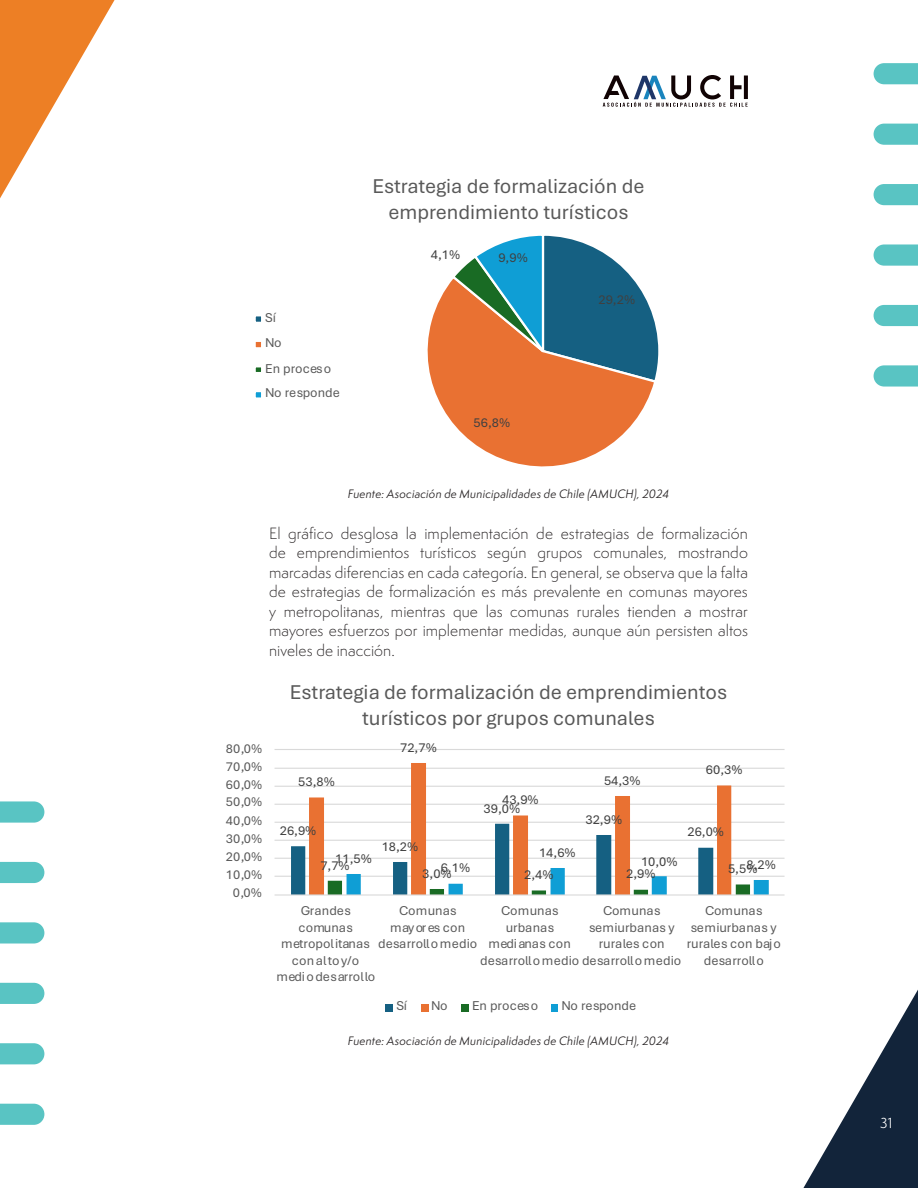
<style>
.page{position:relative;width:918px;height:1188px;background:#fff}
.page>*{position:absolute;margin:0;border:0;box-sizing:border-box;transform-origin:0 0}
.t1{font:21px/25.5px "Aptos";color:#595959;text-align:center}
.t2{font:300 15px/19.5px "Semplicita Pro";letter-spacing:.005em;color:#231f20;text-align:justify}
.t3{font:13.5px/16.5px "Aptos";letter-spacing:.005em;color:#595959;text-align:center}
.t4{font:13.5px "Aptos";color:#404040}
.t5{font:13.5px "Semplicita Pro";color:#fff}
.t6{font:italic 11.25px "Semplicita Pro";letter-spacing:.015em;color:#231f20}
</style>
<div class="page">
<svg style="left:603px;top:75px;width:145px;height:32px"></svg>
<svg style="left:803px;top:990px;width:115px;height:198px"></svg>
<svg style="left:0;top:0;width:115px;height:198px"></svg>
<svg style="left:874px;top:365px;width:44px;height:22px"></svg>
<svg style="left:874px;top:305px;width:44px;height:21px"></svg>
<svg style="left:874px;top:244px;width:44px;height:22px"></svg>
<svg style="left:874px;top:184px;width:44px;height:21px"></svg>
<svg style="left:874px;top:124px;width:44px;height:21px"></svg>
<svg style="left:874px;top:63px;width:44px;height:21px"></svg>
<svg style="left:0;top:801px;width:44px;height:22px"></svg>
<svg style="left:0;top:862px;width:44px;height:21px"></svg>
<svg style="left:0;top:922px;width:44px;height:22px"></svg>
<svg style="left:0;top:983px;width:44px;height:21px"></svg>
<svg style="left:0;top:1043px;width:44px;height:21px"></svg>
<svg style="left:0;top:1104px;width:44px;height:21px"></svg>
<svg style="left:427px;top:283px;width:227px;height:184px"></svg>
<svg style="left:450px;top:235px;width:209px;height:149px"></svg>
<div style="left:255px;top:315px;width:7px;height:8px;background:#156082"></div>
<div style="left:254px;top:314px;width:9px;height:10px;border:2px solid #fff"></div>
<div style="left:255px;top:341px;width:7px;height:7px;background:#e97132"></div>
<div style="left:254px;top:340px;width:9px;height:9px;border:2px solid #fff"></div>
<div style="left:255px;top:366px;width:7px;height:7px;background:#196b24"></div>
<div style="left:254px;top:365px;width:9px;height:9px;border:2px solid #fff"></div>
<div style="left:255px;top:391px;width:7px;height:8px;background:#0f9ed5"></div>
<div style="left:254px;top:390px;width:9px;height:10px;border:2px solid #fff"></div>
<hr style="left:275px;top:876px;width:510px;height:1px;background:#d9d9d9">
<hr style="left:275px;top:858px;width:510px;height:1px;background:#d9d9d9">
<hr style="left:275px;top:840px;width:510px;height:1px;background:#d9d9d9">
<hr style="left:275px;top:822px;width:510px;height:1px;background:#d9d9d9">
<hr style="left:275px;top:804px;width:510px;height:1px;background:#d9d9d9">
<hr style="left:275px;top:786px;width:510px;height:1px;background:#d9d9d9">
<hr style="left:275px;top:768px;width:510px;height:1px;background:#d9d9d9">
<hr style="left:275px;top:749px;width:510px;height:1px;background:#d9d9d9">
<svg style="left:309px;top:763px;width:422px;height:61px"></svg>
<svg style="left:291px;top:824px;width:478px;height:70px"></svg>
<hr style="left:275px;top:894px;width:510px;height:2px;background:#d9d9d9">
<div style="left:386px;top:1004px;width:7px;height:8px;background:#156082"></div>
<div style="left:421px;top:1004px;width:7px;height:8px;background:#e97132"></div>
<div style="left:461px;top:1004px;width:8px;height:8px;background:#196b24"></div>
<div style="left:551px;top:1004px;width:7px;height:8px;background:#0f9ed5"></div>
<p class="t1" style="left:372px;top:173px;width:274px">Estrategia de formalización de emprendimiento turísticos</p>
<p class="t3" style="left:265px;top:304px;width:76px;line-height:25.2px;text-align:left">Sí<br>No<br>En proceso<br>No responde</p>
<p class="t4" style="left:431px;top:245px;width:31px">4,1%</p>
<p class="t4" style="left:498px;top:249px;width:31px">9,9%</p>
<p class="t4" style="left:474px;top:413px;width:38px">56,8%</p>
<p class="t4" style="left:599px;top:290px;width:38px">29,2%</p>
<p class="t6" style="left:348px;top:486px;width:323px">Fuente: Asociación de Municipalidades de Chile (AMUCH), 2024</p>
<p class="t2" style="left:269px;top:523px;width:480px">El gráfico desglosa la implementación de estrategias de formalización de emprendimientos turísticos según grupos comunales, mostrando marcadas diferencias en cada categoría. En general, se observa que la falta de estrategias de formalización es más prevalente en comunas mayores y metropolitanas, mientras que las comunas rurales tienden a mostrar mayores esfuerzos por implementar medidas, aunque aún persisten altos niveles de inacción.</p>
<p class="t1" style="left:290px;top:679px;width:439px">Estrategia de formalización de emprendimientos turísticos por grupos comunales</p>
<p class="t3" style="left:226px;top:739px;width:38px">80,0%</p>
<p class="t4" style="left:400px;top:738px;width:38px">72,7%</p>
<p class="t3" style="left:226px;top:757px;width:38px">70,0%</p>
<p class="t3" style="left:226px;top:775px;width:38px">60,0%</p>
<p class="t4" style="left:298px;top:773px;width:38px">53,8%</p>
<p class="t4" style="left:604px;top:772px;width:38px">54,3%</p>
<p class="t4" style="left:706px;top:761px;width:38px">60,3%</p>
<p class="t3" style="left:226px;top:793px;width:38px">50,0%</p>
<p class="t3" style="left:226px;top:812px;width:38px">40,0%</p>
<p class="t3" style="left:226px;top:830px;width:38px">30,0%</p>
<p class="t3" style="left:226px;top:848px;width:38px">20,0%</p>
<p class="t3" style="left:226px;top:866px;width:38px">10,0%</p>
<p class="t4" style="left:280px;top:821px;width:38px">26,9%</p>
<p class="t4" style="left:502px;top:791px;width:38px">43,9%</p>
<p class="t4" style="left:484px;top:799px;width:38px">39,0%</p>
<p class="t4" style="left:586px;top:810px;width:38px">32,9%</p>
<p class="t4" style="left:688px;top:823px;width:38px">26,0%</p>
<p class="t4" style="left:335px;top:849px;width:38px">11,5%</p>
<p class="t4" style="left:320px;top:856px;width:31px">7,7%</p>
<p class="t4" style="left:382px;top:837px;width:38px">18,2%</p>
<p class="t4" style="left:539px;top:843px;width:38px">14,6%</p>
<p class="t4" style="left:641px;top:852px;width:38px">10,0%</p>
<p class="t4" style="left:747px;top:855px;width:31px">8,2%</p>
<p class="t4" style="left:441px;top:859px;width:31px">6,1%</p>
<p class="t4" style="left:422px;top:864px;width:31px">3,0%</p>
<p class="t4" style="left:524px;top:866px;width:31px">2,4%</p>
<p class="t4" style="left:626px;top:865px;width:31px">2,9%</p>
<p class="t4" style="left:728px;top:860px;width:31px">5,5%</p>
<p class="t3" style="left:233px;top:884px;width:31px">0,0%</p>
<p class="t3" style="left:589px;top:902px;width:87px">Comunas semiurbanas y rurales con</p>
<p class="t3" style="left:687px;top:902px;width:96px">Comunas semiurbanas y rurales con bajo desarrollo</p>
<p class="t3" style="left:276px;top:902px;width:100px">Grandes comunas metropolitanas con alto y/o medio desarrollo</p>
<p class="t3" style="left:378px;top:902px;width:100px">Comunas mayores con desarrollo medio</p>
<p class="t3" style="left:501px;top:902px;width:59px">Comunas</p>
<p class="t3" style="left:506px;top:919px;width:50px">urbanas</p>
<p class="t3" style="left:488px;top:935px;width:84px">medianas con</p>
<p class="t3" style="left:480px;top:952px;width:202px">desarrollo medio desarrollo medio</p>
<p class="t3" style="left:396px;top:997px;width:12px">Sí</p>
<p class="t3" style="left:431px;top:997px;width:18px">No</p>
<p class="t3" style="left:472px;top:997px;width:67px">En proceso</p>
<p class="t3" style="left:562px;top:997px;width:76px">No responde</p>
<p class="t6" style="left:348px;top:1033px;width:323px">Fuente: Asociación de Municipalidades de Chile (AMUCH), 2024</p>
<p class="t5" style="left:880px;top:1114px;width:14px">31</p>
</div>
